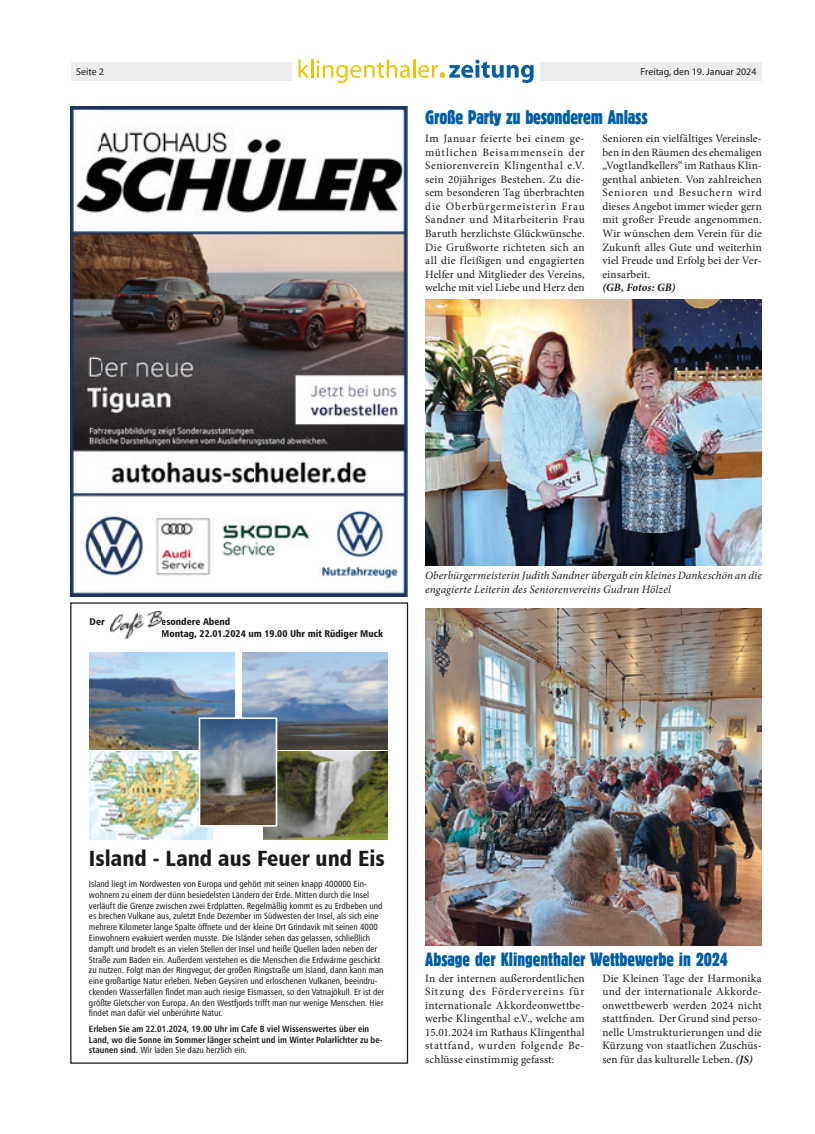
<style>
.page{position:relative;width:815px;height:1134px;background:#fff}
.page>*{position:absolute;margin:0;border:0;box-sizing:border-box;transform-origin:0 0}
.t1{font:22px "Humanist 777 BT Black Condensed B";color:#1b1a19}
.t2{font:20.62px "Block D Regu Extr Cond";letter-spacing:-.01em;color:#005da8}
.t3{font:20px "Block D Regu Extr Cond";color:#005da8}
.t4{font:11.25px/13.5px "Minion Pro";letter-spacing:.01em;color:#1b1a19;text-align:justify}
.t5{font:italic 11.25px/13.5px "Minion Pro";letter-spacing:.01em;color:#1b1a19}
.t6{font:italic 700 11.25px "Minion Pro";color:#1b1a19}
.t7{font:10px "Myriad Pro";color:#1b1a19}
.t8{font:9.75px/11.8px "Humanist 777 BT Black Condensed B";color:#1b1a19}
.t9{font:9px/10.8px "Humanist 777 BT Roman Condensed B";color:#1b1a19}
.t10{font:9px/10.8px "Humanist 777 BT Bold Condensed B";color:#1b1a19}
.s1{font-family:"Humanist 777 BT Bold Condensed B"}
.s2{font-weight:700;font-style:italic}
</style>
<div class="page">
<div style="left:71px;top:62px;width:691px;height:19px;background:#ededed"></div>
<div style="left:292px;top:53px;width:248px;height:44px;background:#fff"></div>
<svg style="left:298px;top:59px;width:236px;height:24px"></svg>
<img style="left:70px;top:106px;width:337px;height:490px">
<img style="left:111px;top:612px;width:50px;height:27px">
<img style="left:90px;top:653px;width:144px;height:96px">
<img style="left:243px;top:653px;width:144px;height:96px">
<img style="left:90px;top:752px;width:123px;height:87px">
<img style="left:263px;top:752px;width:124px;height:87px">
<img style="left:202px;top:720px;width:72px;height:104px">
<div style="left:199px;top:717px;width:78px;height:110px;border:2px solid #fff"></div>
<div style="left:70px;top:602px;width:338px;height:462px;border:1px solid #1b1a19"></div>
<img style="left:425px;top:300px;width:337px;height:266px">
<img style="left:425px;top:608px;width:337px;height:337px">
<p class="t7" style="left:76px;top:65px;width:29px">Seite 2</p>
<p class="t7" style="left:641px;top:65px;width:117px">Freitag, den 19. Januar 2024</p>
<h2 class="t2" style="left:425px;top:106px;width:224px">Große Party zu besonderem Anlass</h2>
<p class="t4" style="left:425px;top:132px;width:161px">Im Januar feierte bei einem ge&shy;mütlichen Beisammensein der Seniorenverein Klingenthal e.V. sein 20jähriges Bestehen. Zu die&shy;sem besonderen Tag überbrachten die Oberbürgermeisterin Frau Sandner und Mitarbeiterin Frau Baruth herzlichste Glückwünsche.<br>Die Grußworte richteten sich an all die fleißigen und engagierten Helfer und Mitglieder des Vereins, welche mit viel Liebe und Herz den</p>
<p class="t4" style="left:602px;top:132px;width:161px">Senioren ein vielfältiges Vereinsle&shy;ben in den Räumen des ehemaligen „Vogtlandkellers“ im Rathaus Klin&shy;genthal anbieten. Von zahlreichen Senioren und Besuchern wird dieses Angebot immer wieder gern mit großer Freude angenommen.<br>Wir wünschen dem Verein für die Zukunft alles Gute und weiterhin viel Freude und Erfolg bei der Ver&shy;einsarbeit.</p>
<p class="t6" style="left:602px;top:279px;width:75px">(GB, Fotos: GB)</p>
<p class="t8" style="left:90px;top:615px;width:17px">Der</p>
<p class="t8" style="left:161px;top:615px;width:223px">esondere Abend<br>Montag, 22.01.2024 um 19.00 Uhr mit Rüdiger Muck</p>
<p class="t5" style="left:425px;top:569px;width:338px">Oberbürgermeisterin Judith Sandner übergab ein kleines Dankeschön an die engagierte Leiterin des Seniorenvereins Gudrun Hölzel</p>
<h1 class="t1" style="left:89px;top:844px;width:297px">Island - Land aus Feuer und Eis</h1>
<p class="t9" style="left:89px;top:878px;width:297px">Island liegt im Nordwesten von Europa und gehört mit seinen knapp 400000 Ein&shy;wohnern zu einem der dünn besiedelsten Ländern der Erde. Mitten durch die Insel verläuft die Grenze zwischen zwei Erdplatten. Regelmäßig kommt es zu Erdbeben und es brechen Vulkane aus, zuletzt Ende Dezember im Südwesten der Insel, als sich eine mehrere Kilometer lange Spalte öffnete und der kleine Ort Grindavík mit seinen 4000<br>Einwohnern evakuiert werden musste. Die Isländer sehen das gelassen, schließlich dampft und brodelt es an vielen Stellen der Insel und heiße Quellen laden neben der Straße zum Baden ein. Außerdem verstehen es die Menschen die Erdwärme geschickt zu nutzen. Folgt man der Ringvegur, der großen Ringstraße um Island, dann kann man eine großartige Natur erleben. Neben Geysiren und erloschenen Vulkanen, beeindru&shy;ckenden Wasserfällen findet man auch riesige Eismassen, so den Vatnajökull. Er ist der größte Gletscher von Europa. An den Westfjords trifft man nur wenige Menschen. Hier findet man dafür viel unberührte Natur.</p>
<p class="t10" style="left:89px;top:1023px;width:295px">Erleben Sie am 22.01.2024, 19.00 Uhr im Cafe B viel Wissenswertes über ein<br>Land, wo die Sonne im Sommer länger scheint und im Winter Polarlichter zu be-</p>
<p class="t9" style="left:89px;top:1045px;width:160px"><span class="s1">staunen sind.</span> Wir laden Sie dazu herzlich ein.</p>
<h3 class="t3" style="left:425px;top:950px;width:304px">Absage der Klingenthaler Wettbewerbe in 2024</h3>
<p class="t4" style="left:425px;top:971px;width:161px">In der internen außerordentlichen Sitzung des Fördervereins für internationale Akkordeonwettbe&shy;werbe Klingenthal e.V., welche am 15.01.2024 im Rathaus Klingenthal stattfand, wurden folgende Be&shy;schlüsse einstimmig gefasst:</p>
<p class="t4" style="left:602px;top:971px;width:161px">Die Kleinen Tage der Harmonika und der internationale Akkorde&shy;onwettbewerb werden 2024 nicht stattfinden. Der Grund sind perso&shy;nelle Umstrukturierungen und die Kürzung von staatlichen Zuschüs&shy;sen für das kulturelle Leben. <span class="s2">(JS)</span></p>
</div>
